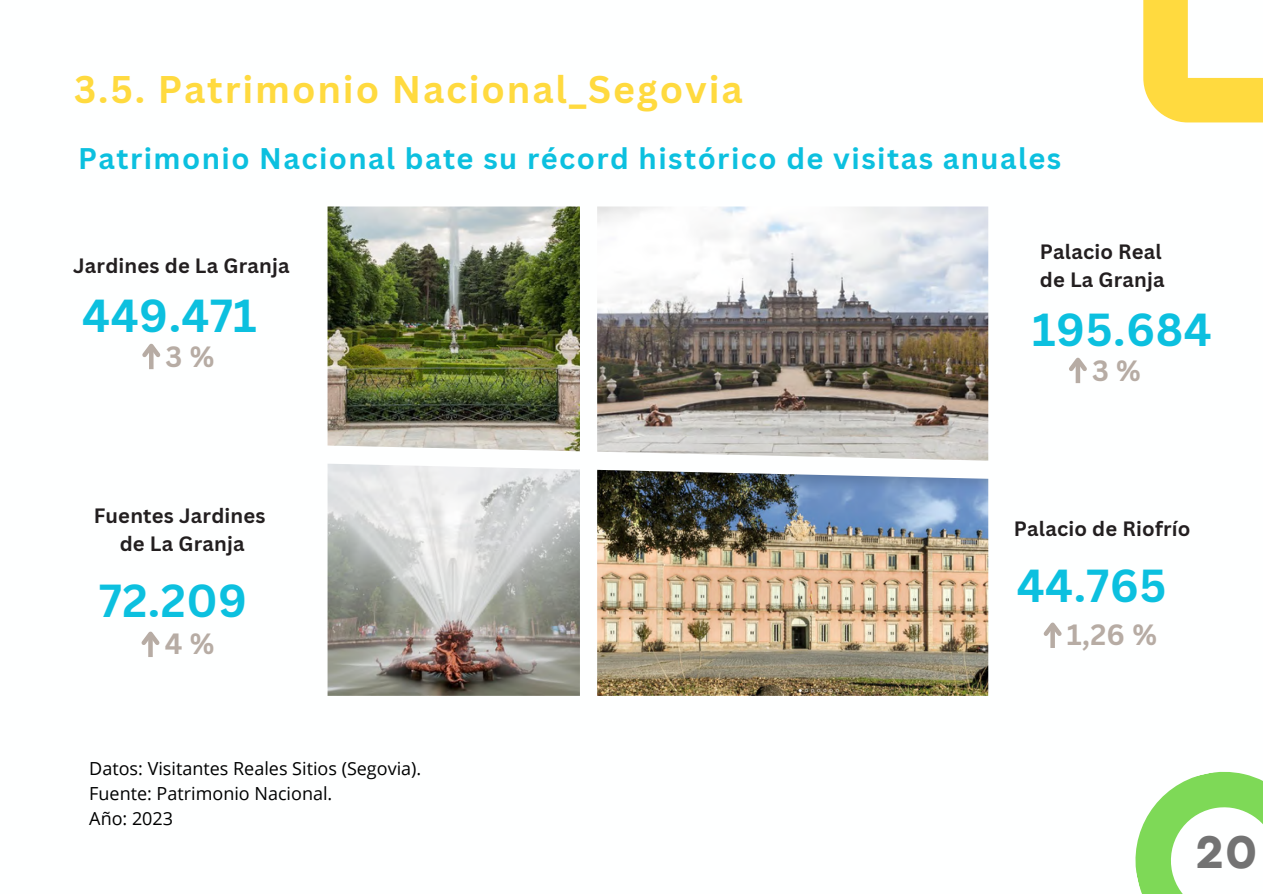
<style>
.page{position:relative;width:1263px;height:894px;background:#fff}
.page>*{position:absolute;margin:0;border:0;box-sizing:border-box;transform-origin:0 0}
.t1{font:800 47.55px "Codec Pro";color:#737373}
.t2{font:700 45px "Canva Sans";letter-spacing:.01em;color:#0cc0df}
.t3{font:700 37.5px "Canva Sans";letter-spacing:.05em;color:#ffda3f}
.t4{font:700 29.1px "Canva Sans";letter-spacing:.05em;color:#0cc0df}
.t5{font:700 28.5px "Canva Sans";color:#b7aca4}
.t6{font:700 20.25px/27.8px "Canva Sans";letter-spacing:.01em;color:#231f20}
.t7{font:18px "Open Sans";color:#000}
</style>
<div class="page">
<img style="left:328px;top:206px;width:252px;height:245px">
<img style="left:597px;top:206px;width:391px;height:254px">
<img style="left:328px;top:464px;width:252px;height:231px">
<img style="left:597px;top:469px;width:391px;height:226px">
<div style="left:149px;top:346px;width:5px;height:23px;background:#b7aca4"></div>
<svg style="left:142px;top:343px;width:19px;height:18px"></svg>
<hr style="left:1076px;top:360px;width:4px;height:23px;background:#b7aca4">
<svg style="left:1069px;top:357px;width:18px;height:18px"></svg>
<div style="left:148px;top:633px;width:5px;height:23px;background:#b7aca4"></div>
<svg style="left:141px;top:631px;width:19px;height:18px"></svg>
<div style="left:1050px;top:624px;width:5px;height:23px;background:#b7aca4"></div>
<svg style="left:1043px;top:622px;width:19px;height:18px"></svg>
<svg style="left:1135px;top:771px;width:128px;height:122px"></svg>
<svg style="left:1143px;top:0;width:120px;height:122px"></svg>
<h4 class="t3" style="left:74px;top:63px;width:670px">3.5. Patrimonio Nacional_Segovia</h4>
<h1 class="t4" style="left:78px;top:138px;width:985px">Patrimonio Nacional bate su récord histórico de visitas anuales</h1>
<p class="t6" style="left:73px;top:251px;width:218px">Jardines de La Granja</p>
<p class="t2" style="left:82px;top:284px;width:176px">449.471</p>
<p class="t5" style="left:166px;top:336px;width:50px">3 %</p>
<h4 class="t6" style="left:94px;top:501px;width:173px;line-height:28.2px;text-align:center">Fuentes Jardines de La Granja</h4>
<h3 class="t2" style="left:99px;top:569px;width:150px">72.209</h3>
<h1 class="t5" style="left:165px;top:623px;width:51px">4 %</h1>
<h2 class="t7" style="left:89px;top:755px;width:334px">Datos: Visitantes Reales Sitios (Segovia).</h2>
<h3 class="t7" style="left:89px;top:780px;width:245px">Fuente: Patrimonio Nacional.</h3>
<p class="t7" style="left:89px;top:805px;width:85px">Año: 2023</p>
<h4 class="t6" style="left:1040px;top:237px;width:126px">Palacio Real de La Granja</h4>
<p class="t2" style="left:1032px;top:298px;width:181px">195.684</p>
<h1 class="t5" style="left:1092px;top:350px;width:50px">3 %</h1>
<h3 class="t6" style="left:1014px;top:514px;width:178px">Palacio de Riofrío</h3>
<p class="t2" style="left:1017px;top:553px;width:151px">44.765</p>
<p class="t5" style="left:1067px;top:614px;width:92px">1,26 %</p>
<p class="t1" style="left:1196px;top:835px;width:62px">20</p>
</div>
